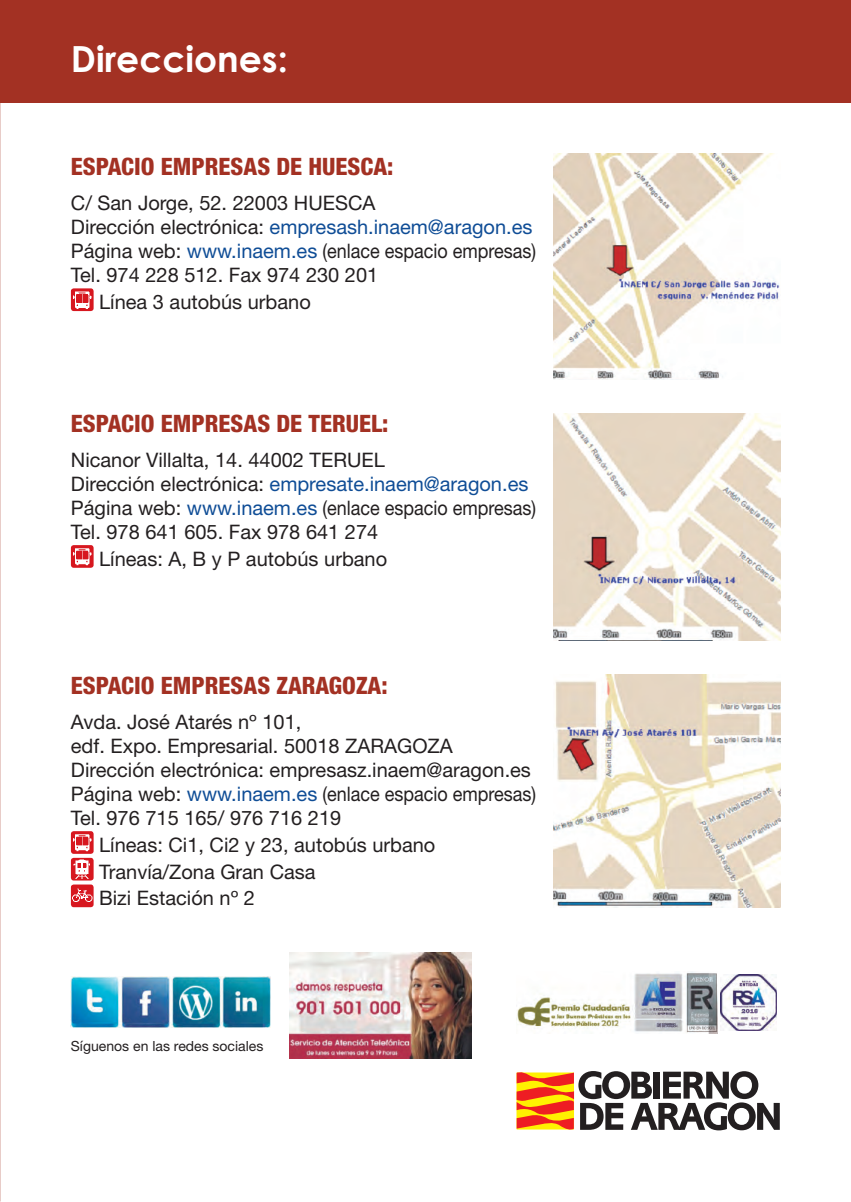
<style>
.page{position:relative;width:851px;height:1202px;background:#fff}
.page>*{position:absolute;margin:0;border:0;box-sizing:border-box;transform-origin:0 0}
.t1{font:700 36px "Century Gothic";color:#fff}
.t2{font:800 condensed 24px "Helvetica Neue LT Std";color:#a33123}
.t3{font:20px/24px "Helvetica Neue LT Std";color:#231f20}
.t4{font:14px "Helvetica Neue LT Std";color:#231f20}
.s1{color:#0f4d96}
</style>
<div class="page">
<div style="left:0;top:0;width:850px;height:102px;background:#a33123"></div>
<img style="left:71px;top:288px;width:23px;height:23px">
<img style="left:71px;top:545px;width:23px;height:23px">
<img style="left:71px;top:831px;width:23px;height:23px">
<img style="left:71px;top:858px;width:23px;height:22px">
<svg style="left:71px;top:884px;width:23px;height:23px"></svg>
<img style="left:71px;top:885px;width:23px;height:22px">
<img style="left:553px;top:153px;width:227px;height:227px">
<img style="left:553px;top:414px;width:227px;height:227px">
<img style="left:553px;top:675px;width:227px;height:232px">
<img style="left:289px;top:952px;width:182px;height:106px">
<img style="left:71px;top:977px;width:200px;height:51px">
<svg style="left:516px;top:1071px;width:263px;height:59px"></svg>
<img style="left:516px;top:972px;width:201px;height:61px">
<img style="left:720px;top:974px;width:56px;height:56px">
<h1 class="t1" style="left:71px;top:37px;width:218px">Direcciones:</h1>
<p class="t2" style="left:71px;top:152px;width:324px">ESPACIO EMPRESAS DE HUESCA:</p>
<p class="t3" style="left:71px;top:191px;width:466px">C/ San Jorge, 52. 22003 HUESCA<br>Dirección electrónica: <span class="s1">empresash.inaem@aragon.es </span>Página web: <span class="s1">www.inaem.es</span> (enlace espacio empresas)<br>Tel. 974 228 512. Fax 974 230 201</p>
<p class="t3" style="left:99px;top:290px;width:213px">Línea 3 autobús urbano</p>
<p class="t2" style="left:71px;top:408px;width:319px">ESPACIO EMPRESAS DE TERUEL:</p>
<p class="t3" style="left:71px;top:448px;width:466px">Nicanor Villalta, 14. 44002 TERUEL<br>Dirección electrónica: <span class="s1">empresate.inaem@aragon.es </span>Página web: <span class="s1">www.inaem.es</span> (enlace espacio empresas)<br>Tel. 978 641 605. Fax 978 641 274</p>
<p class="t3" style="left:99px;top:546px;width:289px">Líneas: A, B y P autobús urbano</p>
<p class="t2" style="left:71px;top:670px;width:318px">ESPACIO EMPRESAS ZARAGOZA:</p>
<p class="t3" style="left:71px;top:710px;width:466px">Avda. José Atarés nº 101,<br>edf. Expo. Empresarial. 50018 ZARAGOZA Dirección electrónica: empresasz.inaem@aragon.es Página web: <span class="s1">www.inaem.es</span> (enlace espacio empresas)<br>Tel. 976 715 165/ 976 716 219</p>
<p class="t3" style="left:99px;top:831px;width:338px;line-height:26.6px">Líneas: Ci1, Ci2 y 23, autobús urbano<br>Tranvía/Zona Gran Casa<br>Bizi Estación nº 2</p>
<p class="t4" style="left:71px;top:1037px;width:194px">Síguenos en las redes sociales</p>
</div>
